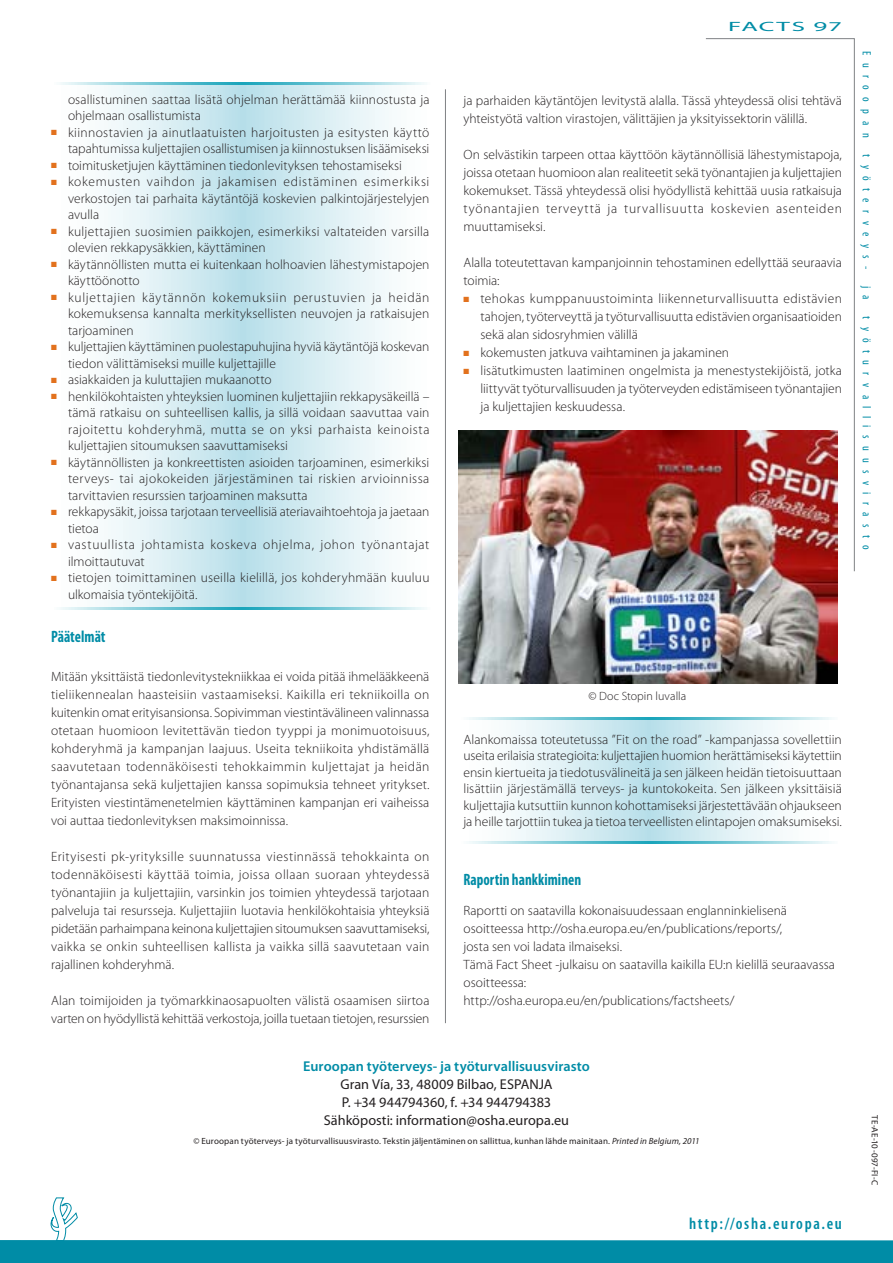
<style>
.page{position:relative;width:893px;height:1263px;background:#fff}
.page>*{position:absolute;margin:0;border:0;box-sizing:border-box;transform-origin:0 0}
._02-T2{font:700 condensed 16.5px "Myriad Pro";letter-spacing:.005em;color:#008ca6;scale:.9 1}
.t1{font:600 condensed 16.5px "Myriad Pro";letter-spacing:.105em;color:#008ca6}
.t2{font:14.25px "Myriad Pro";color:#231f20}
.t3{font:600 14.25px "Myriad Pro";letter-spacing:.005em;color:#008ca6}
._0K-Texte{font:300 13.5px/18px "Myriad Pro";color:#231f20}
._0K-Texte_Bullet{font:300 13.5px/16.5px "Myriad Pro";letter-spacing:.005em;color:#231f20}
._0K-Texte_Bullet-2{font:300 13.5px/16.5px "Myriad Pro";letter-spacing:.045em;color:#231f20}
.t4{font:13.5px "Myriad Pro";letter-spacing:.03em;color:#008ca6;scale:2 1}
.t5{font:condensed 12px "Myriad Pro";letter-spacing:.61em;color:#008ca6}
._0K-Texte-2{font:300 12px "Myriad Pro";letter-spacing:.005em;color:#231f20}
.t6{font:9px "Myriad Pro";letter-spacing:.015em;color:#231f20}
.s1{color:#e2711d}
.s2{font-style:italic}
</style>
<div class="page">
<svg style="left:511px;top:720px;width:267px;height:120px;background:#d7edf3"></svg>
<div style="left:459px;top:717px;width:382px;height:126px;border:2px solid #fff"></div>
<hr style="left:459px;top:841px;width:379px;height:2px;background:#1aa5bb">
<hr style="left:459px;top:717px;width:379px;height:2px;background:#1aa5bb">
<svg style="left:108px;top:85px;width:281px;height:522px;background:#d7edf2"></svg>
<hr style="left:54px;top:607px;width:378px;height:2px;background:#1aa5bb">
<hr style="left:54px;top:83px;width:378px;height:2px;background:#1aa5bb">
<svg style="left:0;top:1197px;width:893px;height:66px"></svg>
<hr style="left:445px;top:89px;width:1px;height:934px;background:#808285">
<svg style="left:705px;top:38px;width:150px;height:534px"></svg>
<img style="left:459px;top:430px;width:379px;height:253px">
<p class="_0K-Texte_Bullet" style="left:68px;top:91px;width:363px">osallistuminen saattaa lisätä ohjelman herättämää kiinnostusta ja ohjelmaan osallistumista</p>
<p class="_0K-Texte_Bullet" style="left:51px;top:124px;width:380px;text-align:right"><span class="s1">■</span> kiinnostavien ja ainutlaatuisten harjoitusten ja esitysten käyttö tapahtumissa kuljettajien osallistumisen ja kiinnostuksen lisäämiseksi</p>
<p class="_0K-Texte_Bullet" style="left:51px;top:157px;width:352px"><span class="s1">■</span> toimitusketjujen käyttäminen tiedonlevityksen tehostamiseksi</p>
<p class="_0K-Texte_Bullet" style="left:68px;top:174px;width:363px;text-align:justify;text-indent:-17px"><span class="s1">■</span> kokemusten vaihdon ja jakamisen edistäminen esimerkiksi verkostojen tai parhaita käytäntöjä koskevien palkintojärjestelyjen avulla</p>
<p class="_0K-Texte_Bullet" style="left:68px;top:223px;width:363px;text-indent:-17px"><span class="s1">■</span> kuljettajien suosimien paikkojen, esimerkiksi valtateiden varsilla olevien rekkapysäkkien, käyttäminen</p>
<p class="_0K-Texte_Bullet" style="left:68px;top:256px;width:363px;text-indent:-17px"><span class="s1">■</span> käytännöllisten mutta ei kuitenkaan holhoavien lähestymistapojen käyttöönotto</p>
<p class="_0K-Texte_Bullet" style="left:68px;top:289px;width:363px;text-align:justify;text-indent:-17px"><span class="s1">■</span> kuljettajien käytännön kokemuksiin perustuvien ja heidän kokemuksensa kannalta merkityksellisten neuvojen ja ratkaisujen tarjoaminen</p>
<p class="_0K-Texte_Bullet" style="left:68px;top:339px;width:363px;text-indent:-17px"><span class="s1">■</span> kuljettajien käyttäminen puolestapuhujina hyviä käytäntöjä koskevan tiedon välittämiseksi muille kuljettajille</p>
<p class="_0K-Texte_Bullet" style="left:51px;top:372px;width:222px"><span class="s1">■</span> asiakkaiden ja kuluttajien mukaanotto</p>
<p class="_0K-Texte_Bullet" style="left:68px;top:388px;width:363px;text-align:justify;text-indent:-17px"><span class="s1">■</span> henkilökohtaisten yhteyksien luominen kuljettajiin rekkapysäkeillä – tämä ratkaisu on suhteellisen kallis, ja sillä voidaan saavuttaa vain rajoitettu kohderyhmä, mutta se on yksi parhaista keinoista kuljettajien sitoumuksen saavuttamiseksi</p>
<p class="_0K-Texte_Bullet" style="left:68px;top:454px;width:363px;text-align:justify;text-indent:-17px"><span class="s1">■</span> käytännöllisten ja konkreettisten asioiden tarjoaminen, esimerkiksi terveys- tai ajokokeiden järjestäminen tai riskien arvioinnissa tarvittavien resurssien tarjoaminen maksutta</p>
<p class="_0K-Texte_Bullet" style="left:68px;top:504px;width:363px;text-indent:-17px"><span class="s1">■</span> rekkapysäkit, joissa tarjotaan terveellisiä ateriavaihtoehtoja ja jaetaan tietoa</p>
<p class="_0K-Texte_Bullet-2" style="left:68px;top:537px;width:363px;text-indent:-17px"><span class="s1">■</span> vastuullista johtamista koskeva ohjelma, johon työnantajat ilmoittautuvat</p>
<p class="_0K-Texte_Bullet" style="left:68px;top:570px;width:363px;text-indent:-17px"><span class="s1">■</span> tietojen toimittaminen useilla kielillä, jos kohderyhmään kuuluu ulkomaisia työntekijöitä.</p>
<p class="_02-T2" style="left:51px;top:626px;width:62px">Päätelmät</p>
<p class="_0K-Texte" style="left:51px;top:668px;width:380px;text-align:justify">Mitään yksittäistä tiedonlevitystekniikkaa ei voida pitää ihmelääkkeenä tieliikennealan haasteisiin vastaamiseksi. Kaikilla eri tekniikoilla on kuitenkin omat erityisansionsa. Sopivimman viestintävälineen valinnassa otetaan huomioon levitettävän tiedon tyyppi ja monimuotoisuus, kohderyhmä ja kampanjan laajuus. Useita tekniikoita yhdistämällä saavutetaan todennäköisesti tehokkaimmin kuljettajat ja heidän työnantajansa sekä kuljettajien kanssa sopimuksia tehneet yritykset.<br>Erityisten viestintämenetelmien käyttäminen kampanjan eri vaiheissa voi auttaa tiedonlevityksen maksimoinnissa.</p>
<p class="_0K-Texte" style="left:51px;top:848px;width:380px;text-align:justify">Erityisesti pk-yrityksille suunnatussa viestinnässä tehokkainta on todennäköisesti käyttää toimia, joissa ollaan suoraan yhteydessä työnantajiin ja kuljettajiin, varsinkin jos toimien yhteydessä tarjotaan palveluja tai resursseja. Kuljettajiin luotavia henkilökohtaisia yhteyksiä pidetään parhaimpana keinona kuljettajien sitoumuksen saavuttamiseksi, vaikka se onkin suhteellisen kallista ja vaikka sillä saavutetaan vain rajallinen kohderyhmä.</p>
<p class="_0K-Texte" style="left:51px;top:992px;width:380px">Alan toimijoiden ja työmarkkinaosapuolten välistä osaamisen siirtoa varten on hyödyllistä kehittää verkostoja, joilla tuetaan tietojen, resurssien</p>
<p class="t4" style="left:728px;top:19px;width:58px">FACTS 97</p>
<p class="_0K-Texte" style="left:463px;top:92px;width:380px">ja parhaiden käytäntöjen levitystä alalla. Tässä yhteydessä olisi tehtävä yhteistyötä valtion virastojen, välittäjien ja yksityissektorin välillä.</p>
<p class="_0K-Texte" style="left:463px;top:146px;width:380px;text-align:justify">On selvästikin tarpeen ottaa käyttöön käytännöllisiä lähestymistapoja, joissa otetaan huomioon alan realiteetit sekä työnantajien ja kuljettajien kokemukset. Tässä yhteydessä olisi hyödyllistä kehittää uusia ratkaisuja työnantajien terveyttä ja turvallisuutta koskevien asenteiden muuttamiseksi.</p>
<p class="_0K-Texte" style="left:463px;top:254px;width:380px">Alalla toteutettavan kampanjoinnin tehostaminen edellyttää seuraavia toimia:</p>
<p class="_0K-Texte_Bullet" style="left:480px;top:290px;width:363px;line-height:18px;text-align:justify;text-indent:-17px"><span class="s1">■</span> tehokas kumppanuustoiminta liikenneturvallisuutta edistävien tahojen, työterveyttä ja työturvallisuutta edistävien organisaatioiden sekä alan sidosryhmien välillä</p>
<p class="_0K-Texte_Bullet" style="left:463px;top:345px;width:267px"><span class="s1">■</span> kokemusten jatkuva vaihtaminen ja jakaminen</p>
<p class="_0K-Texte_Bullet" style="left:480px;top:362px;width:363px;line-height:18px;text-align:justify;text-indent:-17px"><span class="s1">■</span> lisätutkimusten laatiminen ongelmista ja menestystekijöistä, jotka liittyvät työturvallisuuden ja työterveyden edistämiseen työnantajien ja kuljettajien keskuudessa.</p>
<p class="_0K-Texte-2" style="left:588px;top:690px;width:99px">© Doc Stopin luvalla</p>
<p class="_0K-Texte" style="left:463px;top:731px;width:380px;line-height:16.5px;text-align:justify">Alankomaissa toteutetussa ”Fit on the road” -kampanjassa sovellettiin useita erilaisia strategioita: kuljettajien huomion herättämiseksi käytettiin ensin kiertueita ja tiedotusvälineitä ja sen jälkeen heidän tietoisuuttaan lisättiin järjestämällä terveys- ja kuntokokeita. Sen jälkeen yksittäisiä kuljettajia kutsuttiin kunnon kohottamiseksi järjestettävään ohjaukseen ja heille tarjottiin tukea ja tietoa terveellisten elintapojen omaksumiseksi.</p>
<p class="_02-T2" style="left:463px;top:869px;width:132px">Raportin hankkiminen</p>
<p class="_0K-Texte" style="left:463px;top:902px;width:325px">Raportti on saatavilla kokonaisuudessaan englanninkielisenä osoitteessa http://osha.europa.eu/en/publications/reports/, josta sen voi ladata ilmaiseksi.</p>
<p class="_0K-Texte" style="left:463px;top:956px;width:373px">Tämä Fact Sheet -julkaisu on saatavilla kaikilla EU:n kielillä seuraavassa osoitteessa:<br>http://osha.europa.eu/en/publications/factsheets/</p>
<p class="t3" style="left:303px;top:1057px;width:288px">Euroopan työterveys- ja työturvallisuusvirasto</p>
<p class="t2" style="left:340px;top:1075px;width:214px">Gran Vía, 33, 48009 Bilbao, ESPANJA</p>
<p class="t2" style="left:342px;top:1093px;width:211px">P. +34 944794360, f. +34 944794383</p>
<p class="t2" style="left:324px;top:1111px;width:247px">Sähköposti: information@osha.europa.eu</p>
<p class="t6" style="left:193px;top:1136px;width:508px">© Euroopan työterveys- ja työturvallisuusvirasto. Tekstin jäljentäminen on sallittua, kunhan lähde mainitaan. <span class="s2">Printed in Belgium, 2011</span></p>
<p class="t1" style="left:689px;top:1214px;width:154px">http://osha.europa.eu</p>
<p class="t5" style="left:874px;top:51px;width:88px;rotate:90deg">Euroopan</p>
<p class="t5" style="left:874px;top:154px;width:117px;rotate:90deg">työterveys-</p>
<p class="t5" style="left:874px;top:286px;width:15px;rotate:90deg">j a</p>
<p class="t5" style="left:874px;top:316px;width:235px;rotate:90deg">työturvallisuusvirasto</p>
<p class="t6" style="left:880px;top:1115px;width:71px;rotate:90deg">TE-AE-10-097-FI-C</p>
</div>
